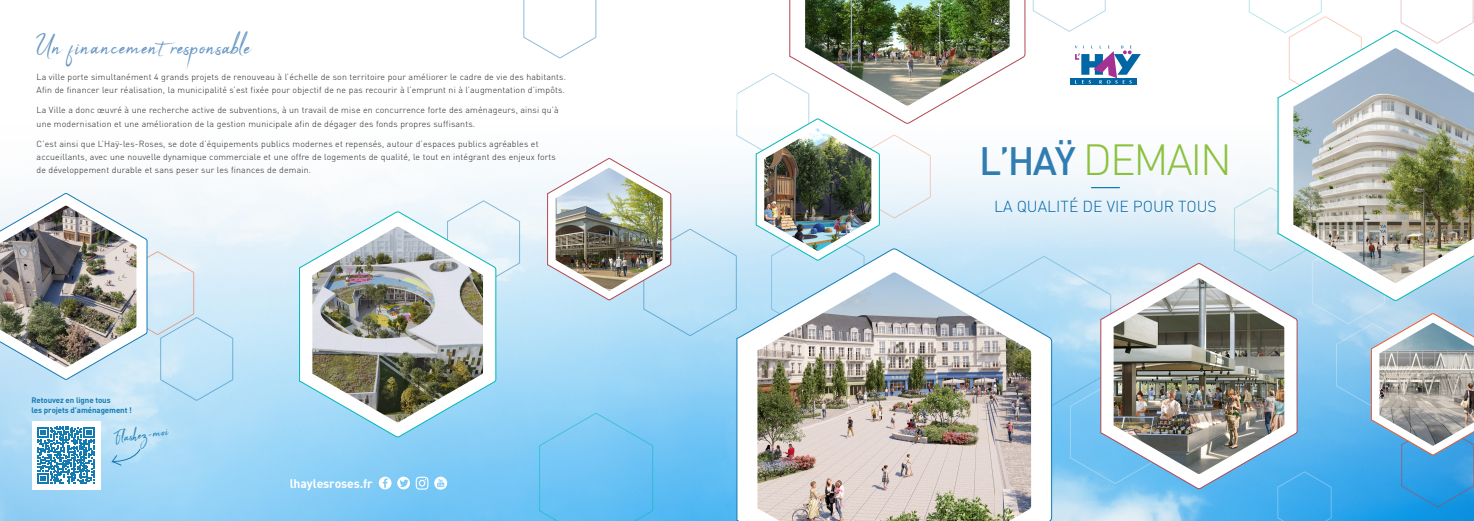
<style>
.page{position:relative;width:1474px;height:521px;background:#fff}
.page>*{position:absolute;margin:0;border:0;box-sizing:border-box;transform-origin:0 0}
.t1{font:300 43.05px "DIN";letter-spacing:-.05em;color:#8cc13e}
.t2{font:32.64px "Apalu";color:#6998c4}
.t3{font:18.46px "Apalu";color:#147ab2}
.t4{font:300 15.75px "DIN";color:#0066a5}
.t5{font:12.25px "DIN Bold";letter-spacing:-.01em;color:#fff}
.t6{font:300 8.75px/13.1px "DIN";letter-spacing:.02em;color:#231f20}
.t7{font:7.88px "DIN Bold";letter-spacing:-.01em;color:#147ab2}
.s1{font-weight:500;font-size:38.76px;color:#317db2}
</style>
<div class="page">
<svg style="left:1160px;top:0;width:116px;height:521px"></svg>
<img style="left:1160px;top:278px;width:73px;height:196px">
<img style="left:1233px;top:187px;width:43px;height:334px">
<svg style="left:1276px;top:0;width:197px;height:521px"></svg>
<img style="left:1293px;top:48px;width:180px;height:235px">
<svg style="left:112px;top:448px;width:29px;height:18px"></svg>
<svg style="left:38px;top:427px;width:56px;height:56px"></svg>
<svg style="left:298px;top:142px;width:136px;height:379px"></svg>
<img style="left:312px;top:226px;width:122px;height:196px">
<img style="left:434px;top:0;width:726px;height:521px">
<svg style="left:0;top:192px;width:233px;height:209px"></svg>
<img style="left:0;top:206px;width:136px;height:161px">
<p class="t2" style="left:37px;top:28px;width:216px">Un financement responsable</p>
<p class="t6" style="left:37px;top:70px;width:531px">La ville porte simultanément 4 grands projets de renouveau à l’échelle de son territoire pour améliorer le cadre de vie des habitants.</p>
<p class="t6" style="left:37px;top:84px;width:530px">Afin de financer leur réalisation, la municipalité s’est fixée pour objectif de ne pas recourir à l’emprunt ni à l’augmentation d’impôts.</p>
<p class="t6" style="left:37px;top:104px;width:524px">La Ville a donc œuvré à une recherche active de subventions, à un travail de mise en concurrence forte des aménageurs, ainsi qu’à une modernisation et une amélioration de la gestion municipale afin de dégager des fonds propres suffisants.</p>
<p class="t6" style="left:37px;top:137px;width:521px">C’est ainsi que L’Haÿ-les-Roses, se dote d’équipements publics modernes et repensés, autour d’espaces publics agréables et accueillants, avec une nouvelle dynamique commerciale et une offre de logements de qualité, le tout en intégrant des enjeux forts</p>
<p class="t6" style="left:37px;top:163px;width:276px">de développement durable et sans peser sur les finances de demain.</p>
<p class="t7" style="left:32px;top:395px;width:81px">Retouvez en ligne tous</p>
<p class="t7" style="left:32px;top:405px;width:102px">les projets d’aménagement !</p>
<p class="t3" style="left:114px;top:427px;width:55px;rotate:-8deg">Flashez-moi</p>
<p class="t5" style="left:290px;top:476px;width:85px">lhaylesroses.fr</p>
<p class="t1" style="left:979px;top:133px;width:254px"><span class="s1">L’HAŸ</span> DEMAIN</p>
<p class="t4" style="left:994px;top:197px;width:224px">LA QUALITÉ DE VIE POUR TOUS</p>
</div>
